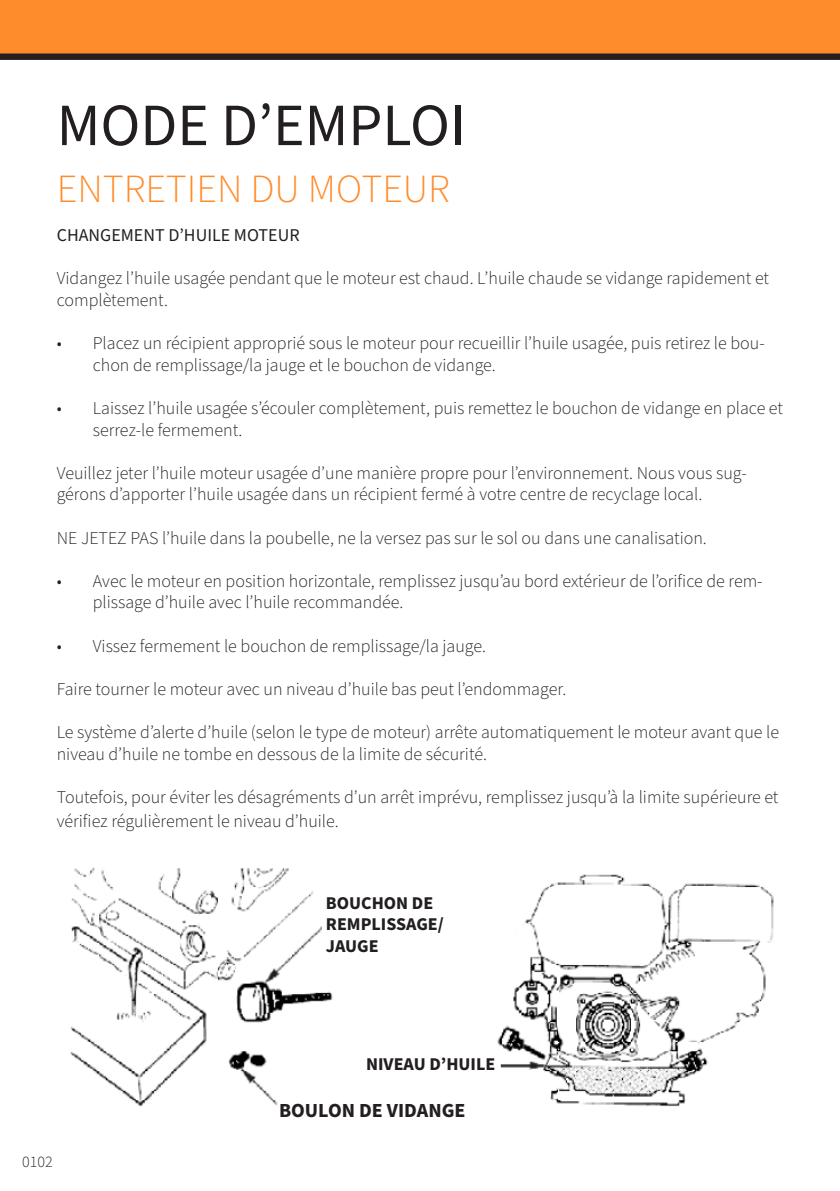
<style>
.page{position:relative;width:840px;height:1191px;background:#fff}
.page>*{position:absolute;margin:0;border:0;box-sizing:border-box;transform-origin:0 0}
.t1{font:60px "Source Sans Pro";color:#231f20}
.t2{font:300 40px "Source Sans Pro";color:#ff8c2b}
.t3{font:700 20px "Source Sans Pro";color:#231f20}
.t4{font:300 18px/21.6px "Source Sans Pro";color:#231f20}
.t5{font:700 18px/21.6px "Source Sans Pro";color:#231f20}
.t6{font:18px "Source Sans Pro";color:#231f20}
.t7{font:300 16px "Source Sans Pro";color:#231f20}
</style>
<div class="page">
<img style="left:70px;top:867px;width:704px;height:240px">
<div style="left:0;top:0;width:839px;height:57px;background:#ff8c2b"></div>
<div style="left:0;top:54px;width:839px;height:6px;background:#231f20"></div>
<p class="t1" style="left:57px;top:85px;width:410px">MODE D’EMPLOI</p>
<p class="t2" style="left:57px;top:162px;width:394px">ENTRETIEN DU MOTEUR</p>
<p class="t6" style="left:57px;top:223px;width:244px">CHANGEMENT D’HUILE MOTEUR</p>
<p class="t4" style="left:57px;top:268px;width:713px">Vidangez l’huile usagée pendant que le moteur est chaud. L’huile chaude se vidange rapidement et complètement.</p>
<p class="t4" style="left:93px;top:333px;width:673px;text-indent:-36px">• Placez un récipient approprié sous le moteur pour recueillir l’huile usagée, puis retirez le bou&shy;chon de remplissage/la jauge et le bouchon de vidange.</p>
<p class="t4" style="left:93px;top:398px;width:691px;text-indent:-36px">• Laissez l’huile usagée s’écouler complètement, puis remettez le bouchon de vidange en place et serrez-le fermement.</p>
<p class="t4" style="left:57px;top:462px;width:691px">Veuillez jeter l’huile moteur usagée d’une manière propre pour l’environnement. Nous vous sug&shy;gérons d’apporter l’huile usagée dans un récipient fermé à votre centre de recyclage local.</p>
<p class="t4" style="left:57px;top:527px;width:651px">NE JETEZ PAS l’huile dans la poubelle, ne la versez pas sur le sol ou dans une canalisation.</p>
<p class="t4" style="left:93px;top:570px;width:671px;text-indent:-36px">• Avec le moteur en position horizontale, remplissez jusqu’au bord extérieur de l’orifice de rem&shy;plissage d’huile avec l’huile recommandée.</p>
<p class="t4" style="left:57px;top:635px;width:430px">• Vissez fermement le bouchon de remplissage/la jauge.</p>
<p class="t4" style="left:57px;top:678px;width:510px">Faire tourner le moteur avec un niveau d’huile bas peut l’endommager.</p>
<p class="t4" style="left:57px;top:722px;width:723px">Le système d’alerte d’huile (selon le type de moteur) arrête automatiquement le moteur avant que le niveau d’huile ne tombe en dessous de la limite de sécurité.</p>
<p class="t4" style="left:57px;top:785px;width:722px;line-height:24px">Toutefois, pour éviter les désagréments d’un arrêt imprévu, remplissez jusqu’à la limite supérieure et vérifiez régulièrement le niveau d’huile.</p>
<p class="t5" style="left:326px;top:892px;width:119px">BOUCHON DE<br>REMPLISSAGE/<br>JAUGE</p>
<p class="t5" style="left:366px;top:1054px;width:131px">NIVEAU D’HUILE</p>
<p class="t7" style="left:22px;top:1151px;width:32px">0102</p>
<p class="t3" style="left:279px;top:1096px;width:188px">BOULON DE VIDANGE</p>
</div>
